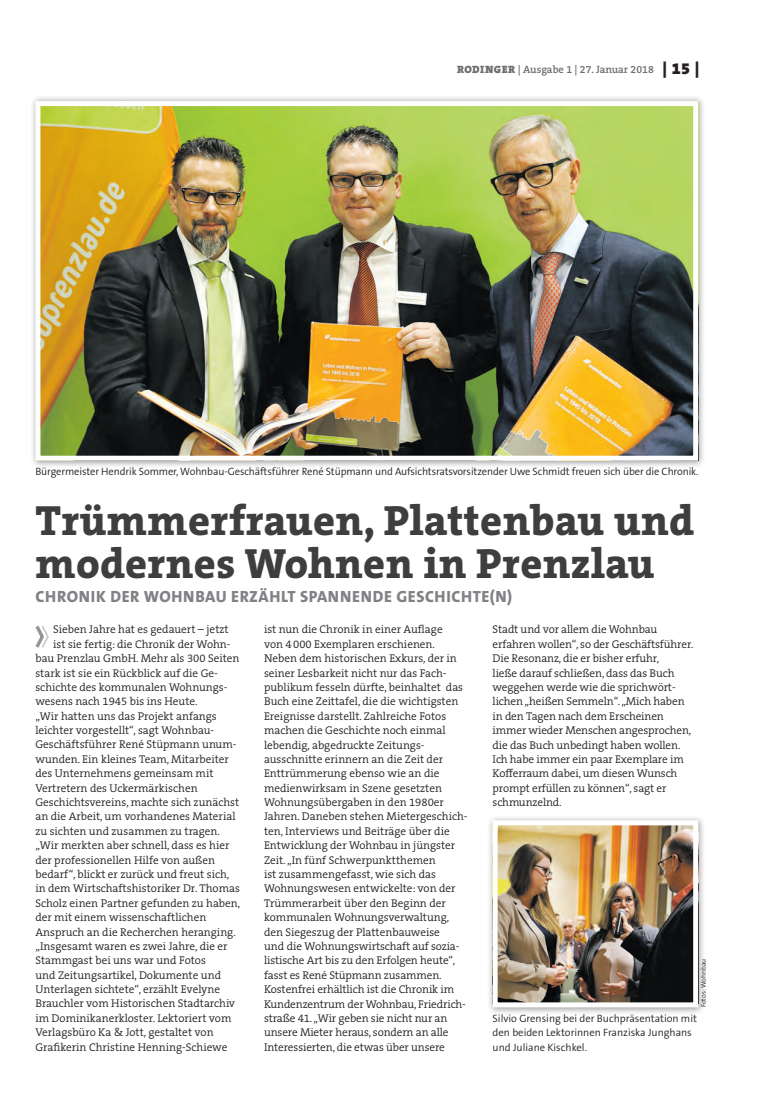
<style>
.page{position:relative;width:762px;height:1117px;background:#fff}
.page>*{position:absolute;margin:0;border:0;box-sizing:border-box;transform-origin:0 0}
.t1{font:800 42.5px/42.5px "The Serif B W8";letter-spacing:.01em;color:#3e3e3f}
.t2{font:800 16.25px "The Sans B W8";letter-spacing:.035em;color:#808285}
.t3{font:300 11.25px/14.4px "The Serif B W4";color:#231f20}
.t4{font:300 10.62px/14.4px "The Sans B W4";letter-spacing:-.01em;color:#231f20}
.t5{font:600 10.62px "The Serif B W6";color:#6c6d70}
.t6{font:300 6.88px "The Sans B W4";color:#231f20}
.s1{font-family:"The Serif B W9";font-weight:900}
.s2{font-family:"The Serif B W9";font-weight:900;font-size:16.25px;color:#231f20}
</style>
<div class="page">
<svg style="left:35px;top:625px;width:14px;height:23px"></svg>
<div style="left:30px;top:95px;width:676px;height:373px;background:#231f20;opacity:.45"></div>
<img style="left:41px;top:107px;width:651px;height:347px">
<div style="left:35px;top:101px;width:663px;height:359px;border:5px solid #fff"></div>
<div style="left:487px;top:814px;width:219px;height:201px;background:#231f20;opacity:.45"></div>
<img style="left:499px;top:826px;width:193px;height:175px">
<div style="left:493px;top:820px;width:205px;height:187px;border:5px solid #fff"></div>
<p class="t5" style="left:457px;top:63px;width:244px"><span class="s1">RODINGER</span> | Ausgabe 1 | 27. Januar 2018 <span class="s2">| 15 |</span></p>
<p class="t4" style="left:35px;top:464px;width:664px">Bürgermeister Hendrik Sommer, Wohnbau-Geschäftsführer René Stüpmann und Aufsichtsratsvorsitzender Uwe Schmidt freuen sich über die Chronik.</p>
<h1 class="t1" style="left:35px;top:499px;width:660px">Trümmerfrauen, Plattenbau und modernes Wohnen in Prenzlau</h1>
<h2 class="t2" style="left:36px;top:586px;width:478px">CHRONIK DER WOHNBAU ERZÄHLT SPANNENDE GESCHICHTE(N)</h2>
<p class="t3" style="left:53px;top:622px;width:177px">Sieben Jahre hat es gedauert – jetzt</p>
<p class="t3" style="left:53px;top:636px;width:179px">ist sie fertig: die Chronik der Wohn-</p>
<p class="t3" style="left:35px;top:651px;width:206px">bau Prenzlau GmbH. Mehr als 300 Seiten</p>
<p class="t3" style="left:35px;top:665px;width:184px">stark ist sie ein Rückblick auf die Ge-</p>
<p class="t3" style="left:35px;top:679px;width:193px">schichte des kommunalen Wohnungs-</p>
<p class="t3" style="left:35px;top:694px;width:164px">wesens nach 1945 bis ins Heute.</p>
<p class="t3" style="left:35px;top:708px;width:183px">„Wir hatten uns das Projekt anfangs</p>
<p class="t3" style="left:35px;top:723px;width:180px">leichter vorgestellt“, sagt Wohnbau-</p>
<p class="t3" style="left:35px;top:737px;width:203px">Geschäftsführer René Stüpmann unum-</p>
<p class="t3" style="left:35px;top:751px;width:195px">wunden. Ein kleines Team, Mitarbeiter</p>
<p class="t3" style="left:35px;top:766px;width:180px">des Unternehmens gemeinsam mit</p>
<p class="t3" style="left:35px;top:780px;width:164px">Vertretern des Uckermärkischen</p>
<p class="t3" style="left:35px;top:794px;width:205px">Geschichtsvereins, machte sich zunächst</p>
<p class="t3" style="left:35px;top:809px;width:202px">an die Arbeit, um vorhandenes Material</p>
<p class="t3" style="left:35px;top:823px;width:186px">zu sichten und zusammen zu tragen.</p>
<p class="t3" style="left:35px;top:838px;width:196px">„Wir merkten aber schnell, dass es hier</p>
<p class="t3" style="left:35px;top:852px;width:181px">der professionellen Hilfe von außen</p>
<p class="t3" style="left:35px;top:866px;width:195px">bedarf“, blickt er zurück und freut sich,</p>
<p class="t3" style="left:35px;top:881px;width:206px">in dem Wirtschaftshistoriker Dr. Thomas</p>
<p class="t3" style="left:35px;top:895px;width:206px">Scholz einen Partner gefunden zu haben,</p>
<p class="t3" style="left:35px;top:909px;width:172px">der mit einem wissenschaftlichen</p>
<p class="t3" style="left:35px;top:924px;width:202px">Anspruch an die Recherchen heranging.</p>
<p class="t3" style="left:35px;top:938px;width:194px">„Insgesamt waren es zwei Jahre, die er</p>
<p class="t3" style="left:35px;top:953px;width:172px">Stammgast bei uns war und Fotos</p>
<p class="t3" style="left:35px;top:967px;width:187px">und Zeitungsartikel, Dokumente und</p>
<p class="t3" style="left:35px;top:981px;width:186px">Unterlagen sichtete“, erzählt Evelyne</p>
<p class="t3" style="left:35px;top:996px;width:201px">Brauchler vom Historischen Stadtarchiv</p>
<p class="t3" style="left:35px;top:1010px;width:198px">im Dominikanerkloster. Lektoriert vom</p>
<p class="t3" style="left:35px;top:1024px;width:180px">Verlagsbüro Ka &amp; Jott, gestaltet von</p>
<p class="t3" style="left:35px;top:1039px;width:193px">Grafikerin Christine Henning-Schiewe</p>
<p class="t3" style="left:264px;top:622px;width:205px">ist nun die Chronik in einer Auflage<br>von 4000 Exemplaren erschienen.<br>Neben dem historischen Exkurs, der in seiner Lesbarkeit nicht nur das Fach&shy;publikum fesseln dürfte, beinhaltet das Buch eine Zeittafel, die die wichtigsten Ereignisse darstellt. Zahlreiche Fotos machen die Geschichte noch einmal lebendig, abgedruckte Zeitungs&shy;ausschnitte erinnern an die Zeit der Enttrümmerung ebenso wie an die medienwirksam in Szene gesetzten Wohnungsübergaben in den 1980er Jahren. Daneben stehen Mietergeschich&shy;ten, Interviews und Beiträge über die Entwicklung der Wohnbau in jüngster Zeit. „In fünf Schwerpunktthemen<br>ist zusammengefasst, wie sich das Wohnungswesen entwickelte: von der Trümmerarbeit über den Beginn der kommunalen Wohnungsverwaltung, den Siegeszug der Plattenbauweise<br>und die Wohnungswirtschaft auf sozia&shy;listische Art bis zu den Erfolgen heute“, fasst es René Stüpmann zusammen.<br>Kostenfrei erhältlich ist die Chronik im Kundenzentrum der Wohnbau, Friedrich&shy;straße 41. „Wir geben sie nicht nur an unsere Mieter heraus, sondern an alle Interessierten, die etwas über unsere</p>
<p class="t3" style="left:493px;top:622px;width:202px">Stadt und vor allem die Wohnbau erfahren wollen“, so der Geschäftsführer.<br>Die Resonanz, die er bisher erfuhr,<br>ließe darauf schließen, dass das Buch weggehen werde wie die sprichwört&shy;lichen „heißen Semmeln“. „Mich haben in den Tagen nach dem Erscheinen immer wieder Menschen angesprochen, die das Buch unbedingt haben wollen.<br>Ich habe immer ein paar Exemplare im Kofferraum dabei, um diesen Wunsch prompt erfüllen zu können“, sagt er schmunzelnd.</p>
<p class="t6" style="left:699px;top:1007px;width:50px;rotate:-90deg">Fotos: Wohnbau</p>
<p class="t4" style="left:493px;top:1010px;width:206px">Silvio Grensing bei der Buchpräsentation mit den beiden Lektorinnen Franziska Junghans und Juliane Kischkel.</p>
</div>
